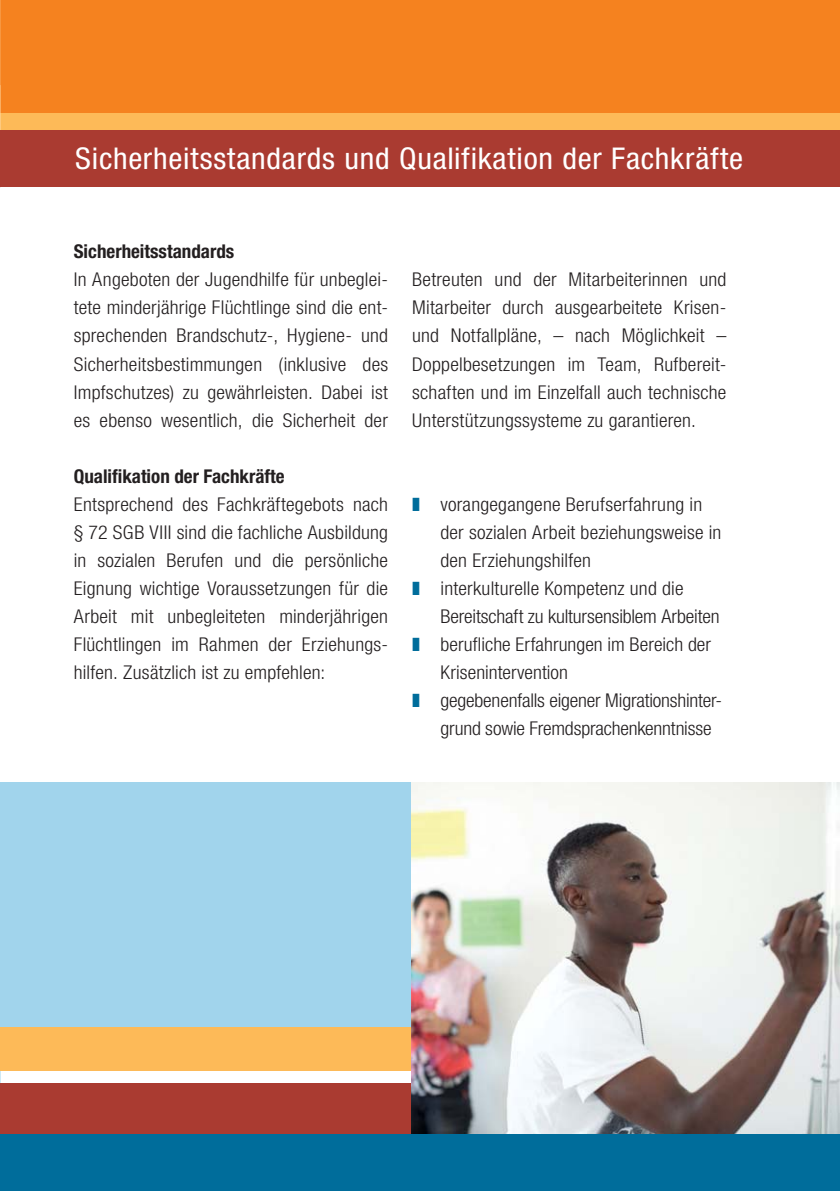
<style>
.page{position:relative;width:840px;height:1191px;background:#fff}
.page>*{position:absolute;margin:0;border:0;box-sizing:border-box;transform-origin:0 0}
.t1{font:condensed 30px "Helvetica Neue LT Com";letter-spacing:.025em;color:#fff;scale:1.05 1}
.t2{font:300 condensed 19px/28px "Helvetica Neue LT Com";letter-spacing:.01em;color:#231f20;text-align:justify;scale:1.05 1}
.t3{font:300 condensed 19px "Helvetica Neue LT";color:#231f20;scale:1.05 1}
.t4{font:700 condensed 19px "Helvetica Neue LT";color:#231f20}
.s1{color:#006d9b}
</style>
<div class="page">
<div style="left:0;top:782px;width:414px;height:275px;background:#a1d4ec"></div>
<div style="left:0;top:1026px;width:411px;height:44px;background:#fdba58"></div>
<div style="left:0;top:1083px;width:411px;height:108px;background:#aa3b31"></div>
<div style="left:0;top:0;width:839px;height:113px;background:#f5821f"></div>
<div style="left:0;top:113px;width:839px;height:17px;background:#fdba58"></div>
<div style="left:0;top:130px;width:839px;height:57px;background:#aa3b31"></div>
<img style="left:411px;top:782px;width:428px;height:352px">
<div style="left:0;top:1134px;width:839px;height:57px;background:#006d9b"></div>
<h1 class="t1" style="left:75px;top:147px;width:637px">Sicherheitsstandards und Qualifikation der Fachkräfte</h1>
<p class="t4" style="left:74px;top:245px;width:162px">Sicherheitsstandards</p>
<p class="t2" style="left:74px;top:267px;width:301px">In Angeboten der Jugendhilfe für unbeglei&shy;tete minderjährige Flüchtlinge sind die ent&shy;sprechenden Brandschutz-, Hygiene- und Sicherheitsbestimmungen (inklusive des Impfschutzes) zu gewährleisten. Dabei ist es ebenso wesentlich, die Sicherheit der</p>
<p class="t2" style="left:412px;top:267px;width:301px">Betreuten und der Mitarbeiterinnen und Mitarbeiter durch ausgearbeitete Krisen&shy;und Notfallpläne, – nach Möglichkeit – Doppelbesetzungen im Team, Rufbereit&shy;schaften und im Einzelfall auch technische Unterstützungssysteme zu garantieren.</p>
<p class="t4" style="left:74px;top:469px;width:212px">Qualifikation der Fachkräfte</p>
<p class="t2" style="left:74px;top:491px;width:301px">Entsprechend des Fachkräftegebots nach § 72 SGB VIII sind die fachliche Ausbildung in sozialen Berufen und die persönliche Eignung wichtige Voraussetzungen für die Arbeit mit unbegleiteten minderjährigen Flüchtlingen im Rahmen der Erziehungs&shy;hilfen. Zusätzlich ist zu empfehlen:</p>
<p class="t3" style="left:412px;top:497px;width:277px"><span class="s1">❚</span> vorangegangene Berufserfahrung in</p>
<p class="t3" style="left:440px;top:525px;width:269px">der sozialen Arbeit beziehungsweise in</p>
<p class="t3" style="left:440px;top:553px;width:145px">den Erziehungshilfen</p>
<p class="t3" style="left:412px;top:581px;width:260px"><span class="s1">❚</span> interkulturelle Kompetenz und die</p>
<p class="t3" style="left:440px;top:609px;width:267px">Bereitschaft zu kultursensiblem Arbeiten</p>
<p class="t3" style="left:412px;top:637px;width:286px"><span class="s1">❚</span> berufliche Erfahrungen im Bereich der</p>
<p class="t3" style="left:440px;top:665px;width:123px">Krisenintervention</p>
<p class="t3" style="left:412px;top:693px;width:297px"><span class="s1">❚</span> gegebenenfalls eigener Migrationshinter-</p>
<p class="t3" style="left:440px;top:721px;width:259px">grund sowie Fremdsprachenkenntnisse</p>
</div>
